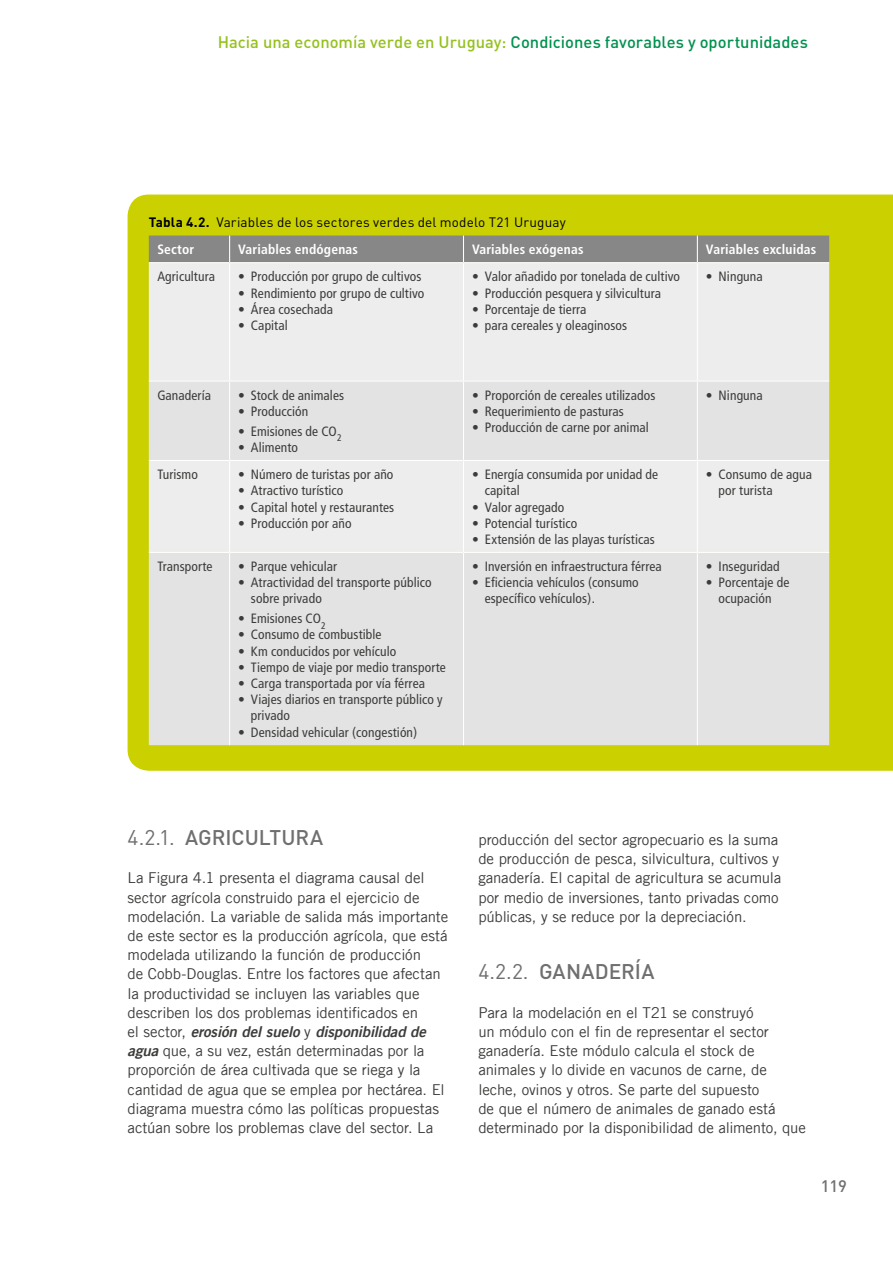
<style>
.page{position:relative;width:893px;height:1263px;background:#fff}
.page>*{position:absolute;margin:0;border:0;box-sizing:border-box;transform-origin:0 0}
.t1{font:500 21px "DIN";letter-spacing:.005em;color:#706f6f}
.t2{font:500 16.5px "DIN";color:#00924f}
.t3{font:500 16.5px "DIN";color:#706f6f}
.t4{font:15px/19.2px "Trade Gothic LT";letter-spacing:-.01em;color:#3c3c3b}
.t5{font:italic 15px "Trade Gothic LT Bold Two";color:#3c3c3b}
.t6{font:condensed 13.5px/16.2px "Frutiger";letter-spacing:.01em;color:#3c3c3b}
.t7{font:700 condensed 13.5px "Frutiger";letter-spacing:.015em;color:#fff}
.t8{font:13.5px "DIN";letter-spacing:.01em;color:#000}
.s1{color:#95c11f}
.s2{font-weight:700}
.s3{font-weight:400}
.s4{font-family:"Trade Gothic LT";font-style:normal}
.s5{font-family:"Trade Gothic LT Bold Two";font-style:italic}
</style>
<div class="page">
<div style="left:128px;top:195px;width:765px;height:576px;background:#cbd000"></div>
<div style="left:149px;top:263px;width:680px;height:118px;background:#ededed"></div>
<svg style="left:149px;top:382px;width:680px;height:363px;background:#e5e5e5"></svg>
<div style="left:149px;top:236px;width:680px;height:26px;background:#878787"></div>
<hr style="left:149px;top:262px;width:81px;height:1px;background:#fff">
<hr style="left:230px;top:262px;width:233px;height:1px;background:#fff">
<hr style="left:229px;top:263px;width:1px;height:118px;background:#fff">
<hr style="left:463px;top:262px;width:234px;height:1px;background:#fff">
<hr style="left:463px;top:263px;width:1px;height:118px;background:#fff">
<hr style="left:697px;top:262px;width:132px;height:1px;background:#fff">
<hr style="left:697px;top:263px;width:1px;height:118px;background:#fff">
<hr style="left:149px;top:381px;width:81px;height:1px;background:#fff">
<hr style="left:230px;top:381px;width:233px;height:1px;background:#fff">
<hr style="left:229px;top:382px;width:1px;height:78px;background:#fff">
<hr style="left:463px;top:381px;width:234px;height:1px;background:#fff">
<hr style="left:463px;top:382px;width:1px;height:78px;background:#fff">
<hr style="left:697px;top:381px;width:132px;height:1px;background:#fff">
<hr style="left:697px;top:382px;width:1px;height:78px;background:#fff">
<hr style="left:149px;top:460px;width:81px;height:1px;background:#fff">
<hr style="left:230px;top:460px;width:233px;height:1px;background:#fff">
<hr style="left:229px;top:461px;width:1px;height:91px;background:#fff">
<hr style="left:463px;top:460px;width:234px;height:1px;background:#fff">
<hr style="left:463px;top:461px;width:1px;height:91px;background:#fff">
<hr style="left:697px;top:460px;width:132px;height:1px;background:#fff">
<hr style="left:697px;top:461px;width:1px;height:91px;background:#fff">
<hr style="left:149px;top:552px;width:81px;height:1px;background:#fff">
<hr style="left:230px;top:552px;width:233px;height:1px;background:#fff">
<hr style="left:229px;top:553px;width:1px;height:192px;background:#fff">
<hr style="left:463px;top:552px;width:234px;height:1px;background:#fff">
<hr style="left:463px;top:553px;width:1px;height:192px;background:#fff">
<hr style="left:697px;top:552px;width:132px;height:1px;background:#fff">
<hr style="left:697px;top:553px;width:1px;height:192px;background:#fff">
<p class="t2" style="left:218px;top:31px;width:592px"><span class="s1">Hacia una economía verde en Uruguay:</span> Condiciones favorables y oportunidades</p>
<p class="t8" style="left:149px;top:214px;width:418px"><span class="s2">Tabla 4.2.</span> Variables de los sectores verdes del modelo T21 Uruguay</p>
<p class="t7" style="left:157px;top:241px;width:39px">Sector</p>
<p class="t7" style="left:238px;top:241px;width:121px">Variables endógenas</p>
<p class="t7" style="left:472px;top:241px;width:113px">Variables exógenas</p>
<p class="t7" style="left:706px;top:241px;width:112px">Variables excluidas</p>
<p class="t6" style="left:157px;top:269px;width:59px">Agricultura</p>
<p class="t6" style="left:238px;top:269px;width:185px">• Producción por grupo de cultivos</p>
<p class="t6" style="left:238px;top:285px;width:188px">• Rendimiento por grupo de cultivo</p>
<p class="t6" style="left:238px;top:301px;width:96px">• Área cosechada</p>
<p class="t6" style="left:238px;top:317px;width:51px">• Capital</p>
<p class="t6" style="left:472px;top:269px;width:210px">• Valor añadido por tonelada de cultivo</p>
<p class="t6" style="left:472px;top:285px;width:191px">• Producción pesquera y silvicultura</p>
<p class="t6" style="left:472px;top:301px;width:116px">• Porcentaje de tierra</p>
<p class="t6" style="left:472px;top:317px;width:157px">• para cereales y oleaginosos</p>
<p class="t6" style="left:706px;top:269px;width:58px">• Ninguna</p>
<p class="t6" style="left:157px;top:387px;width:55px">Ganadería</p>
<p class="t6" style="left:238px;top:387px;width:108px">• Stock de animales</p>
<p class="t6" style="left:238px;top:403px;width:72px">• Producción</p>
<p class="t6" style="left:238px;top:423px;width:105px">• Emisiones de CO<sub>2</sub></p>
<p class="t6" style="left:238px;top:439px;width:61px">• Alimento</p>
<p class="t6" style="left:157px;top:466px;width:42px">Turismo</p>
<p class="t6" style="left:238px;top:466px;width:157px">• Número de turistas por año</p>
<p class="t6" style="left:238px;top:483px;width:107px">• Atractivo turístico</p>
<p class="t6" style="left:238px;top:499px;width:158px">• Capital hotel y restaurantes</p>
<p class="t6" style="left:238px;top:515px;width:115px">• Producción por año</p>
<p class="t6" style="left:157px;top:558px;width:57px">Transporte</p>
<p class="t6" style="left:238px;top:558px;width:100px">• Parque vehicular</p>
<p class="t6" style="left:251px;top:574px;width:182px;text-indent:-13px">• Atractividad del transporte público sobre privado</p>
<p class="t6" style="left:238px;top:610px;width:89px">• Emisiones CO<sub>2</sub></p>
<p class="t6" style="left:238px;top:627px;width:145px">• Consumo de combustible</p>
<p class="t6" style="left:238px;top:643px;width:160px">• Km conducidos por vehículo</p>
<p class="t6" style="left:238px;top:659px;width:209px">• Tiempo de viaje por medio transporte</p>
<p class="t6" style="left:238px;top:675px;width:188px">• Carga transportada por vía férrea</p>
<p class="t6" style="left:251px;top:691px;width:193px;text-indent:-13px">• Viajes diarios en transporte público y privado</p>
<p class="t6" style="left:238px;top:724px;width:181px">• Densidad vehicular (congestión)</p>
<p class="t6" style="left:472px;top:387px;width:185px">• Proporción de cereales utilizados</p>
<p class="t6" style="left:472px;top:403px;width:153px">• Requerimiento de pasturas</p>
<p class="t6" style="left:472px;top:419px;width:178px">• Producción de carne por animal</p>
<p class="t6" style="left:485px;top:466px;width:175px;text-indent:-13px">• Energía consumida por unidad de capital</p>
<p class="t6" style="left:472px;top:499px;width:94px">• Valor agregado</p>
<p class="t6" style="left:472px;top:515px;width:107px">• Potencial turístico</p>
<p class="t6" style="left:472px;top:531px;width:184px">• Extensión de las playas turísticas</p>
<p class="t6" style="left:472px;top:558px;width:191px">• Inversión en infraestructura férrea</p>
<p class="t6" style="left:485px;top:574px;width:155px;text-indent:-13px">• Eficiencia vehículos (consumo específico vehículos).</p>
<p class="t6" style="left:706px;top:387px;width:58px">• Ninguna</p>
<p class="t6" style="left:719px;top:466px;width:95px;text-indent:-13px">• Consumo de agua por turista</p>
<p class="t6" style="left:706px;top:558px;width:75px">• Inseguridad</p>
<p class="t6" style="left:706px;top:574px;width:85px;text-align:center">• Porcentaje de ocupación</p>
<h1 class="t1" style="left:128px;top:824px;width:197px"><span class="s3">4.2.1.</span> Agricultura</h1>
<p class="t4" style="left:128px;top:868px;width:322px">La Figura 4.1 presenta el diagrama causal del sector agrícola construido para el ejercicio de modelación. La variable de salida más importante de este sector es la producción agrícola, que está modelada utilizando la función de producción<br>de Cobb-Douglas. Entre los factores que afectan la productividad se incluyen las variables que describen los dos problemas identificados en</p>
<p class="t5" style="left:128px;top:1022px;width:304px"><span class="s4">e l s e c t o r ,</span> erosión delsuelo <span class="s4">y</span> disponibilidad de</p>
<p class="t4" style="left:128px;top:1041px;width:319px"><span class="s5">agua</span> que, a su vez, están determinadas por la proporción de área cultivada que se riega y la cantidad de agua que se emplea por hectárea. El diagrama muestra cómo las políticas propuestas actúan sobre los problemas clave del sector. La</p>
<p class="t4" style="left:478px;top:830px;width:304px">producción del sector agropecuario es la suma de producción de pesca, silvicultura, cultivos y ganadería. El capital de agricultura se acumula por medio de inversiones, tanto privadas como públicas, y se reduce por la depreciación.</p>
<h1 class="t1" style="left:478px;top:958px;width:178px"><span class="s3">4.2.2.</span> Ganadería</h1>
<p class="t4" style="left:478px;top:1002px;width:329px">Para la modelación en el T21 se construyó<br>un módulo con el fin de representar el sector ganadería. Este módulo calcula el stock de animales y lo divide en vacunos de carne, de leche, ovinos y otros. Se parte del supuesto<br>de que el número de animales de ganado está determinado por la disponibilidad de alimento, que</p>
<p class="t3" style="left:821px;top:1175px;width:28px">119</p>
</div>
